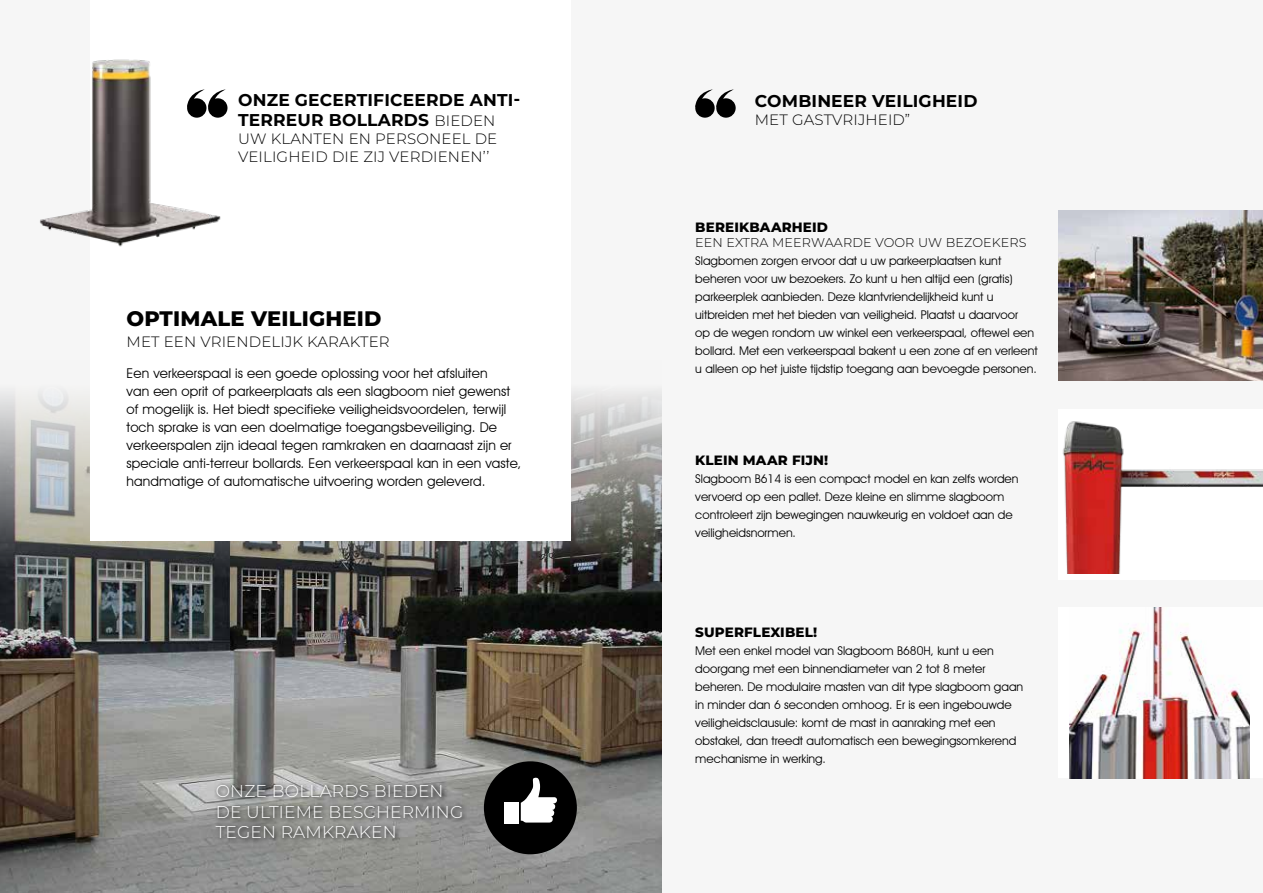
<style>
.page{position:relative;width:1263px;height:893px;background:#f6f6f6}
.page>*{position:absolute;margin:0;border:0;box-sizing:border-box;transform-origin:0 0}
.t1{font:800 21px "Montserrat";letter-spacing:.01em;color:#000}
.t2{font:700 17.1px/20.5px "Montserrat";letter-spacing:.01em;color:#000}
.t3{font:300 17.1px/20.5px "Montserrat";letter-spacing:.01em;color:#fff}
.t4{font:300 15px/18px "Montserrat";letter-spacing:.01em;color:#000}
.t5{font:13.5px/18px "Avant Garde IT Cby BT";letter-spacing:.01em;color:#000}
.t6{font:800 13.5px "Montserrat";letter-spacing:.01em;color:#000}
.t7{font:300 12.75px "Montserrat";letter-spacing:.01em;color:#000}
.t8{font:12px/18px "Avant Garde IT Cby BT";color:#000}
.s1{font-weight:300;font-size:15px}
</style>
<div class="page">
<img style="left:0;top:391px;width:661px;height:502px">
<div style="left:90px;top:0;width:481px;height:540px;background:#fff"></div>
<img style="left:40px;top:59px;width:181px;height:188px">
<div style="left:484px;top:761px;width:93px;height:93px;background:#000;border-radius:50%"></div>
<div style="left:504px;top:802px;width:14px;height:22px;background:#fff"></div>
<svg style="left:521px;top:777px;width:36px;height:45px"></svg>
<svg style="left:213px;top:782px;width:254px;height:62px;background:#888887"></svg>
<div style="left:208px;top:98px;width:19px;height:20px;background:#000;border-radius:50%"></div>
<div style="left:187px;top:98px;width:19px;height:20px;background:#000;border-radius:50%"></div>
<svg style="left:187px;top:89px;width:39px;height:18px"></svg>
<div style="left:716px;top:98px;width:20px;height:20px;background:#000;border-radius:50%"></div>
<div style="left:695px;top:98px;width:20px;height:20px;background:#000;border-radius:50%"></div>
<svg style="left:695px;top:89px;width:39px;height:18px"></svg>
<div style="left:1058px;top:409px;width:205px;height:170px;background:#fff"></div>
<img style="left:1062px;top:421px;width:201px;height:153px">
<img style="left:1058px;top:211px;width:205px;height:170px">
<div style="left:1058px;top:608px;width:205px;height:170px;background:#fff"></div>
<img style="left:1069px;top:608px;width:180px;height:170px">
<h2 class="t2" style="left:238px;top:89px;width:284px">ONZE GECERTIFICEERDE ANTI-<br>TERREUR BOLLARDS <span class="s1">BIEDEN</span></h2>
<p class="t4" style="left:238px;top:130px;width:261px">UW KLANTEN EN PERSONEEL DE<br>VEILIGHEID DIE ZIJ VERDIENEN’’</p>
<h1 class="t1" style="left:126px;top:303px;width:257px">OPTIMALE VEILIGHEID</h1>
<p class="t4" style="left:126px;top:333px;width:265px">MET EEN VRIENDELIJK KARAKTER</p>
<p class="t5" style="left:126px;top:364px;width:396px">Een verkeerspaal is een goede oplossing voor het afsluiten<br>van een oprit of parkeerplaats als een slagboom niet gewenst of mogelijk is. Het biedt specifieke veiligheidsvoordelen, terwijl toch sprake is van een doelmatige toegangsbeveiliging. De verkeerspalen zijn ideaal tegen ramkraken en daarnaast zijn er speciale anti-terreur bollards. Een verkeerspaal kan in een vaste, handmatige of automatische uitvoering worden geleverd.</p>
<h2 class="t3" style="left:216px;top:780px;width:249px">ONZE BOLLARDS BIEDEN<br>DE ULTIEME BESCHERMING<br>TEGEN RAMKRAKEN</h2>
<h2 class="t2" style="left:755px;top:90px;width:224px">COMBINEER VEILIGHEID</h2>
<p class="t4" style="left:755px;top:110px;width:157px">MET GASTVRIJHEID”</p>
<p class="t6" style="left:695px;top:217px;width:134px">BEREIKBAARHEID</p>
<p class="t7" style="left:695px;top:234px;width:333px">EEN EXTRA MEERWAARDE VOOR UW BEZOEKERS</p>
<p class="t8" style="left:695px;top:252px;width:344px">Slagbomen zorgen ervoor dat u uw parkeerplaatsen kunt beheren voor uw bezoekers. Zo kunt u hen altijd een (gratis) parkeerplek aanbieden. Deze klantvriendelijkheid kunt u uitbreiden met het bieden van veiligheid. Plaatst u daarvoor<br>op de wegen rondom uw winkel een verkeerspaal, oftewel een bollard. Met een verkeerspaal bakent u een zone af en verleent u alleen op het juiste tijdstip toegang aan bevoegde personen.</p>
<p class="t6" style="left:695px;top:450px;width:134px">KLEIN MAAR FIJN!</p>
<p class="t8" style="left:695px;top:469px;width:325px">Slagboom B614 is een compact model en kan zelfs worden vervoerd op een pallet. Deze kleine en slimme slagboom controleert zijn bewegingen nauwkeurig en voldoet aan de veiligheidsnormen.</p>
<p class="t6" style="left:695px;top:622px;width:123px">SUPERFLEXIBEL!</p>
<p class="t8" style="left:695px;top:641px;width:329px">Met een enkel model van Slagboom B680H, kunt u een doorgang met een binnendiameter van 2 tot 8 meter beheren. De modulaire masten van dit type slagboom gaan in minder dan 6 seconden omhoog. Er is een ingebouwde veiligheidsclausule: komt de mast in aanraking met een obstakel, dan treedt automatisch een bewegingsomkerend mechanisme in werking.</p>
</div>
